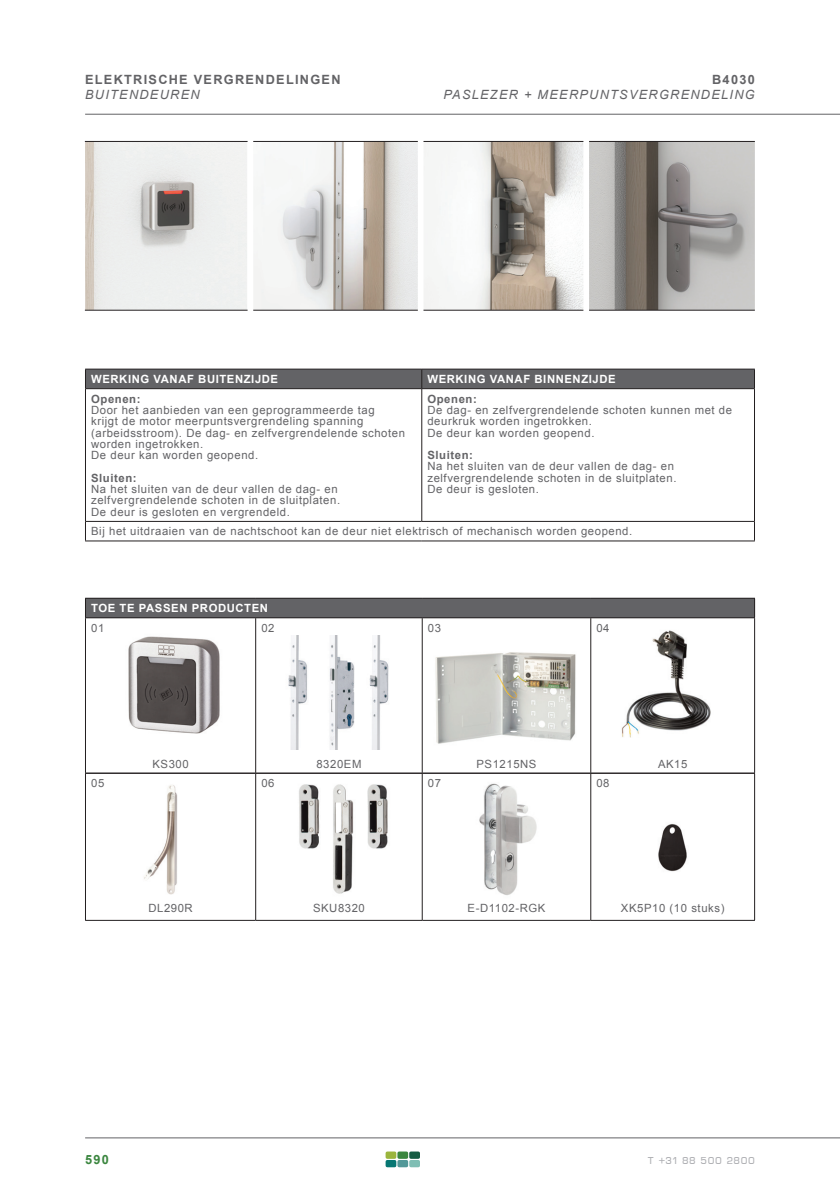
<style>
.page{position:relative;width:840px;height:1191px;background:#fff}
.page>*{position:absolute;margin:0;border:0;box-sizing:border-box;transform-origin:0 0}
.t1{font:italic 12.8px "Arial";letter-spacing:.1em;color:#636366}
.t2{font:700 12.8px "Arial";letter-spacing:.1em;color:#636366}
.t3{font:700 12.8px "Arial";color:#3b863f}
.t4{font:12px "Eurostile DCD";letter-spacing:.05em;color:#adaeb2}
.t5{font:11.4px/11.4px "Arial";letter-spacing:.05em;color:#636366}
.t6{font:700 11.4px "Arial";letter-spacing:.05em;color:#fff}
.t7{font:700 11.4px "Arial";letter-spacing:.05em;color:#636366}
</style>
<div class="page">
<hr style="left:85px;top:1137px;width:754px;height:1px;background:#636366">
<svg style="left:385px;top:1151px;width:35px;height:16px"></svg>
<hr style="left:85px;top:114px;width:754px;height:1px;background:#636366">
<img style="left:589px;top:142px;width:165px;height:168px">
<img style="left:85px;top:142px;width:162px;height:168px">
<hr style="left:421px;top:389px;width:1px;height:132px;background:#231f20">
<svg style="left:85px;top:369px;width:669px;height:20px;background:#5e5e61"></svg>
<hr style="left:85px;top:389px;width:1px;height:132px;background:#231f20">
<hr style="left:753px;top:389px;width:1px;height:132px;background:#231f20">
<hr style="left:85px;top:521px;width:336px;height:1px;background:#231f20">
<svg style="left:85px;top:522px;width:1px;height:18px"></svg>
<hr style="left:421px;top:521px;width:333px;height:1px;background:#231f20">
<hr style="left:85px;top:540px;width:336px;height:1px;background:#231f20">
<hr style="left:421px;top:540px;width:333px;height:1px;background:#231f20">
<div style="left:85px;top:598px;width:669px;height:20px;background:#636366"></div>
<hr style="left:85px;top:617px;width:170px;height:1px;background:#231f20">
<hr style="left:255px;top:617px;width:167px;height:1px;background:#231f20">
<hr style="left:422px;top:617px;width:168px;height:1px;background:#231f20">
<hr style="left:590px;top:617px;width:164px;height:1px;background:#231f20">
<hr style="left:255px;top:618px;width:1px;height:155px;background:#231f20">
<hr style="left:85px;top:598px;width:170px;height:1px;background:#231f20">
<svg style="left:85px;top:598px;width:1px;height:19px"></svg>
<hr style="left:255px;top:598px;width:167px;height:1px;background:#231f20">
<hr style="left:422px;top:598px;width:168px;height:1px;background:#231f20">
<hr style="left:590px;top:598px;width:164px;height:1px;background:#231f20">
<hr style="left:85px;top:618px;width:1px;height:155px;background:#231f20">
<hr style="left:421px;top:618px;width:1px;height:155px;background:#231f20">
<hr style="left:590px;top:618px;width:1px;height:155px;background:#231f20">
<hr style="left:753px;top:618px;width:1px;height:155px;background:#231f20">
<img style="left:128px;top:636px;width:92px;height:98px">
<img style="left:288px;top:636px;width:101px;height:113px">
<img style="left:435px;top:652px;width:141px;height:92px">
<img style="left:621px;top:630px;width:90px;height:108px">
<img style="left:423px;top:142px;width:160px;height:168px">
<img style="left:253px;top:142px;width:164px;height:168px">
<hr style="left:85px;top:310px;width:669px;height:1px;background:#231f20">
<hr style="left:85px;top:141px;width:669px;height:1px;background:#231f20">
<div style="left:417px;top:139px;width:6px;height:174px;background:#fff"></div>
<div style="left:247px;top:139px;width:6px;height:185px;background:#fff"></div>
<div style="left:583px;top:139px;width:5px;height:185px;background:#fff"></div>
<hr style="left:85px;top:773px;width:170px;height:1px;background:#231f20">
<hr style="left:255px;top:773px;width:167px;height:1px;background:#231f20">
<hr style="left:422px;top:773px;width:168px;height:1px;background:#231f20">
<hr style="left:590px;top:773px;width:164px;height:1px;background:#231f20">
<hr style="left:85px;top:920px;width:170px;height:1px;background:#231f20">
<hr style="left:255px;top:920px;width:167px;height:1px;background:#231f20">
<hr style="left:422px;top:920px;width:168px;height:1px;background:#231f20">
<hr style="left:590px;top:920px;width:164px;height:1px;background:#231f20">
<hr style="left:255px;top:773px;width:1px;height:147px;background:#231f20">
<hr style="left:85px;top:773px;width:1px;height:147px;background:#231f20">
<hr style="left:421px;top:773px;width:1px;height:147px;background:#231f20">
<hr style="left:590px;top:773px;width:1px;height:147px;background:#231f20">
<hr style="left:753px;top:773px;width:1px;height:147px;background:#231f20">
<img style="left:144px;top:785px;width:34px;height:109px">
<img style="left:299px;top:784px;width:89px;height:110px">
<img style="left:479px;top:783px;width:58px;height:112px">
<img style="left:658px;top:824px;width:29px;height:48px">
<p class="t2" style="left:85px;top:71px;width:257px">ELEKTRISCHE VERGRENDELINGEN</p>
<p class="t1" style="left:85px;top:86px;width:116px">BUITENDEUREN</p>
<p class="t2" style="left:711px;top:71px;width:44px">B4030</p>
<p class="t1" style="left:443px;top:86px;width:312px">PASLEZER + MEERPUNTSVERGRENDELING</p>
<p class="t6" style="left:91px;top:371px;width:188px">WERKING VANAF BUITENZIJDE</p>
<p class="t6" style="left:427px;top:371px;width:190px">WERKING VANAF BINNENZIJDE</p>
<p class="t7" style="left:91px;top:391px;width:51px">Openen:</p>
<p class="t5" style="left:91px;top:404px;width:315px">Door het aanbieden van een geprogrammeerde tag<br>krijgt de motor meerpuntsvergrendeling spanning (arbeidsstroom). De dag- en zelfvergrendelende schoten worden ingetrokken.<br>De deur kan worden geopend.</p>
<p class="t7" style="left:91px;top:470px;width:47px">Sluiten:</p>
<p class="t5" style="left:91px;top:483px;width:250px">Na het sluiten van de deur vallen de dag- en zelfvergrendelende schoten in de sluitplaten.<br>De deur is gesloten en vergrendeld.</p>
<p class="t7" style="left:427px;top:391px;width:51px">Openen:</p>
<p class="t5" style="left:427px;top:404px;width:306px">De dag- en zelfvergrendelende schoten kunnen met de deurkruk worden ingetrokken.<br>De deur kan worden geopend.</p>
<p class="t7" style="left:427px;top:447px;width:47px">Sluiten:</p>
<p class="t5" style="left:427px;top:461px;width:250px">Na het sluiten van de deur vallen de dag- en zelfvergrendelende schoten in de sluitplaten.<br>De deur is gesloten.</p>
<p class="t5" style="left:91px;top:526px;width:542px">Bij het uitdraaien van de nachtschoot kan de deur niet elektrisch of mechanisch worden geopend.</p>
<p class="t6" style="left:91px;top:600px;width:178px">TOE TE PASSEN PRODUCTEN</p>
<p class="t5" style="left:91px;top:622px;width:15px">01</p>
<p class="t5" style="left:261px;top:622px;width:15px">02</p>
<p class="t5" style="left:427px;top:622px;width:15px">03</p>
<p class="t5" style="left:596px;top:622px;width:15px">04</p>
<p class="t5" style="left:152px;top:758px;width:38px">KS300</p>
<p class="t5" style="left:316px;top:758px;width:46px">8320EM</p>
<p class="t5" style="left:476px;top:758px;width:61px">PS1215NS</p>
<p class="t5" style="left:657px;top:758px;width:31px">AK15</p>
<p class="t5" style="left:91px;top:777px;width:15px">05</p>
<p class="t5" style="left:261px;top:777px;width:15px">06</p>
<p class="t5" style="left:427px;top:777px;width:15px">07</p>
<p class="t5" style="left:596px;top:777px;width:15px">08</p>
<p class="t5" style="left:148px;top:902px;width:46px">DL290R</p>
<p class="t5" style="left:313px;top:902px;width:53px">SKU8320</p>
<p class="t5" style="left:467px;top:902px;width:79px">E-D1102-RGK</p>
<p class="t5" style="left:620px;top:902px;width:105px">XK5P10 (10 stuks)</p>
<p class="t3" style="left:85px;top:1151px;width:25px">590</p>
<p class="t4" style="left:647px;top:1153px;width:108px">t +31 88 500 2800</p>
</div>
